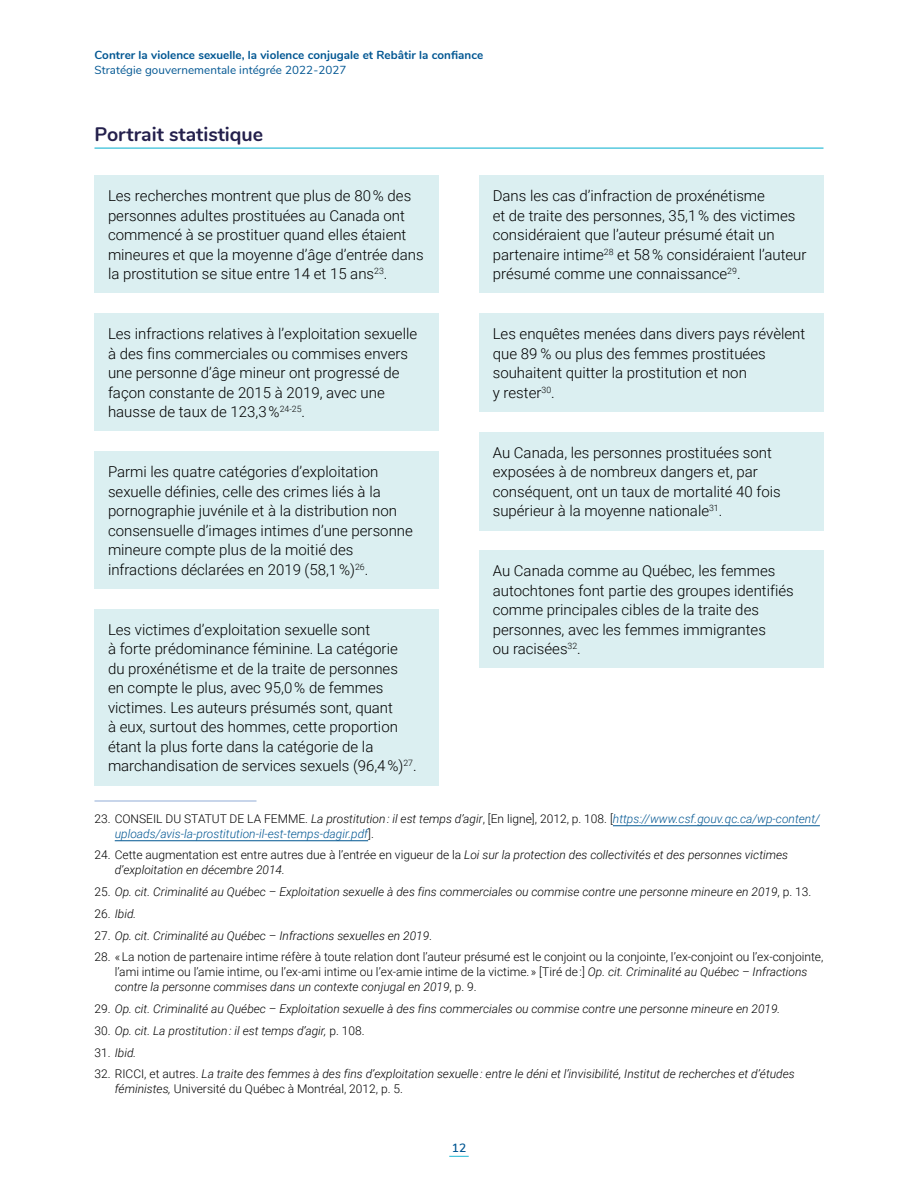
<style>
.page{position:relative;width:918px;height:1188px;background:#fff}
.page>*{position:absolute;margin:0;border:0;box-sizing:border-box;transform-origin:0 0}
.t1{font:700 19.5px "Nunito";color:#24204c}
.Portrait-stat{font:300 15px/19.5px "Roboto";color:#000}
.Note{font:italic 300 12px/15px "Roboto";color:#000}
.Note-2{font:300 12px/15px "Roboto";color:#000}
.Note-3{font:italic 300 12px/15px "Roboto";color:#005692}
.t2{font:600 12px "Nunito";color:#005692}
.t3{font:700 11.7px "Nunito";letter-spacing:.005em;color:#005692}
.t4{font:11.7px "Nunito";letter-spacing:.005em;color:#005692}
.s1{font-style:normal;color:#000}
.s2{color:#000}
.s3{font-style:normal}
.s4{font-style:italic}
</style>
<div class="page">
<svg style="left:449px;top:1156px;width:20px;height:1px"></svg>
<hr style="left:94px;top:148px;width:730px;height:1px;background:#1eb7d4">
<hr style="left:94px;top:801px;width:162px;height:1px;background:#91acd6">
<hr style="left:613px;top:825px;width:207px;height:1px;background:#005692">
<hr style="left:115px;top:840px;width:253px;height:1px;background:#005692">
<div style="left:94px;top:176px;width:345px;height:117px;background:#dbeff1"></div>
<div style="left:94px;top:314px;width:345px;height:117px;background:#dbeff1"></div>
<div style="left:94px;top:452px;width:345px;height:137px;background:#dbeff1"></div>
<div style="left:94px;top:609px;width:345px;height:176px;background:#dbeff1"></div>
<div style="left:479px;top:176px;width:345px;height:117px;background:#dbeff1"></div>
<div style="left:479px;top:314px;width:345px;height:98px;background:#dbeff1"></div>
<div style="left:479px;top:432px;width:345px;height:98px;background:#dbeff1"></div>
<div style="left:479px;top:551px;width:345px;height:117px;background:#dbeff1"></div>
<p class="t3" style="left:94px;top:46px;width:390px">Contrer la violence sexuelle, la violence conjugale et Rebâtir la confiance</p>
<p class="t4" style="left:94px;top:61px;width:253px">Stratégie gouvernementale intégrée 2022-2027</p>
<h5 class="t1" style="left:94px;top:120px;width:170px">Portrait statistique</h5>
<p class="Portrait-stat" style="left:108px;top:186px;width:317px">Les recherches montrent que plus de 80 % des personnes adultes prostituées au Canada ont commencé à se prostituer quand elles étaient mineures et que la moyenne d’âge d’entrée dans la prostitution se situe entre 14 et 15 ans<sup>23</sup>.</p>
<p class="Portrait-stat" style="left:108px;top:324px;width:311px">Les infractions relatives à l’exploitation sexuelle à des fins commerciales ou commises envers une personne d’âge mineur ont progressé de façon constante de 2015 à 2019, avec une hausse de taux de 123,3 %<sup>24-25</sup>.</p>
<p class="Portrait-stat" style="left:108px;top:462px;width:306px">Parmi les quatre catégories d’exploitation sexuelle définies, celle des crimes liés à la pornographie juvénile et à la distribution non consensuelle d’images intimes d’une personne mineure compte plus de la moitié des infractions déclarées en 2019 (58,1 %)<sup>26</sup>.</p>
<p class="Portrait-stat" style="left:108px;top:619px;width:310px">Les victimes d’exploitation sexuelle sont<br>à forte prédominance féminine. La catégorie du proxénétisme et de la traite de personnes en compte le plus, avec 95,0 % de femmes victimes. Les auteurs présumés sont, quant<br>à eux, surtout des hommes, cette proportion étant la plus forte dans la catégorie de la marchandisation de services sexuels (96,4 %)<sup>27</sup>.</p>
<p class="Portrait-stat" style="left:493px;top:186px;width:315px">Dans les cas d’infraction de proxénétisme<br>et de traite des personnes, 35,1 % des victimes considéraient que l’auteur présumé était un partenaire intime<sup>28</sup> et 58 % considéraient l’auteur présumé comme une connaissance<sup>29</sup>.</p>
<p class="Portrait-stat" style="left:493px;top:324px;width:314px">Les enquêtes menées dans divers pays révèlent que 89 % ou plus des femmes prostituées souhaitent quitter la prostitution et non<br>y rester<sup>30</sup>.</p>
<p class="Portrait-stat" style="left:493px;top:442px;width:290px">Au Canada, les personnes prostituées sont exposées à de nombreux dangers et, par conséquent, ont un taux de mortalité 40 fois supérieur à la moyenne nationale<sup>31</sup>.</p>
<p class="Portrait-stat" style="left:493px;top:561px;width:303px">Au Canada comme au Québec, les femmes autochtones font partie des groupes identifiés comme principales cibles de la traite des personnes, avec les femmes immigrantes<br>ou racisées<sup>32</sup>.</p>
<p class="Note-3" style="left:115px;top:811px;width:707px;text-indent:-20px"><span class="s1">23. CONSEIL DU STATUT DE LA FEMME.</span> <span class="s2">La prostitution : il est temps d’agir</span><span class="s1">, [En ligne], 2012, p. 108. [</span>https://www.csf.gouv.qc.ca/wp-content/ uploads/avis-la-prostitution-il-est-temps-dagir.pdf<span class="s1">].</span></p>
<p class="Note" style="left:115px;top:847px;width:675px;text-indent:-20px"><span class="s3">24. Cette augmentation est entre autres due à l’entrée en vigueur de la</span> Loi sur la protection des collectivités et des personnes victimes d’exploitation en décembre 2014.</p>
<p class="Note" style="left:94px;top:884px;width:718px"><span class="s3">25.</span> Op. cit. Criminalité au Québec – Exploitation sexuelle à des fins commerciales ou commise contre une personne mineure en 2019<span class="s3">, p. 13.</span></p>
<p class="Note" style="left:94px;top:906px;width:43px"><span class="s3">26.</span> Ibid.</p>
<p class="Note" style="left:94px;top:928px;width:339px"><span class="s3">27.</span> Op. cit. Criminalité au Québec – Infractions sexuelles en 2019<span class="s3">.</span></p>
<p class="Note-2" style="left:115px;top:949px;width:710px;text-indent:-20px">28. « La notion de partenaire intime réfère à toute relation dont l’auteur présumé est le conjoint ou la conjointe, l’ex-conjoint ou l’ex-conjointe, l’ami intime ou l’amie intime, ou l’ex-ami intime ou l’ex-amie intime de la victime. » [Tiré de :] <span class="s4">Op. cit. Criminalité au Québec – Infractions contre la personne commises dans un contexte conjugal en 2019</span>, p. 9.</p>
<p class="Note" style="left:94px;top:1001px;width:687px"><span class="s3">29.</span> Op. cit. Criminalité au Québec – Exploitation sexuelle à des fins commerciales ou commise contre une personne mineure en 2019.</p>
<p class="Note" style="left:94px;top:1023px;width:272px"><span class="s3">30.</span> Op. cit. La prostitution : il est temps d’agir, <span class="s3">p. 108.</span></p>
<p class="Note" style="left:94px;top:1045px;width:43px"><span class="s3">31.</span> Ibid.</p>
<p class="Note" style="left:115px;top:1066px;width:682px;text-indent:-20px"><span class="s3">32. RICCI, et autres.</span> La traite des femmes à des fins d’exploitation sexuelle : entre le déni et l’invisibilité, Institut de recherches et d’études féministes, <span class="s3">Université du Québec à Montréal, 2012, p. 5.</span></p>
<p class="t2" style="left:452px;top:1139px;width:16px">12</p>
</div>
